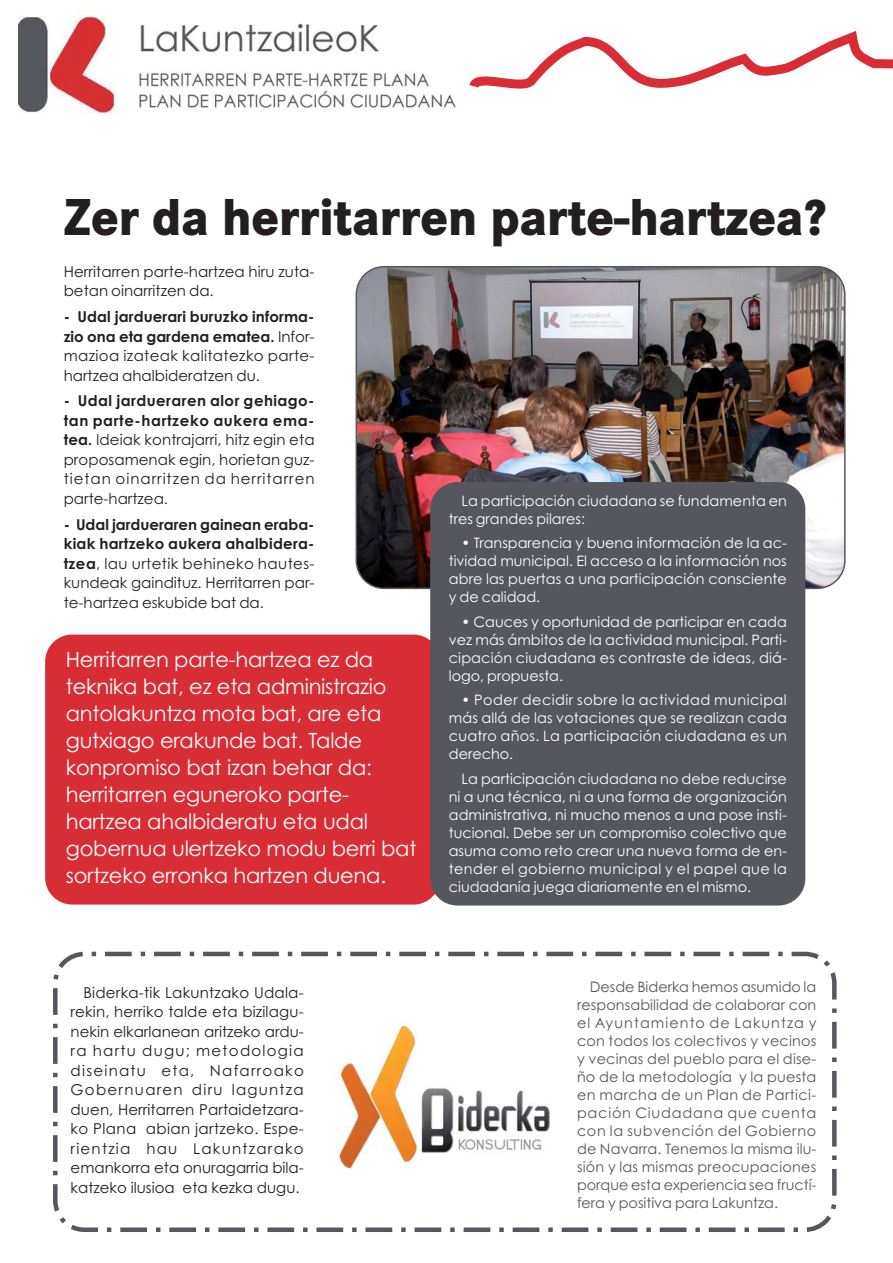
<style>
.page{position:relative;width:893px;height:1263px;background:#fff}
.page>*{position:absolute;margin:0;border:0;box-sizing:border-box;transform-origin:0 0}
.t1{font:800 54px "Corporate S";color:#231f20;scale:.9 1}
.t2{font:21px/27px "Century Gothic";letter-spacing:-.01em;color:#fff}
.t3{font:15px/19.5px "Century Gothic";color:#231f20;text-align:justify}
.t4{font:14.4px/18px "Century Gothic";letter-spacing:.005em;color:#fff;text-align:justify}
.t5{font:14.4px/18px "Century Gothic";color:#56575e;text-align:justify}
.s1{font-weight:700}
</style>
<div class="page">
<img style="left:355px;top:266px;width:490px;height:323px">
<svg style="left:53px;top:951px;width:784px;height:281px"></svg>
<svg style="left:66px;top:1221px;width:36px;height:11px"></svg>
<div style="left:45px;top:635px;width:395px;height:270px;background:#d92d35;border-radius:27px"></div>
<img style="left:19px;top:11px;width:97px;height:102px">
<img style="left:139px;top:23px;width:317px;height:86px">
<svg style="left:469px;top:31px;width:423px;height:58px"></svg>
<div style="left:430px;top:482px;width:375px;height:424px;background:#56575e;border-radius:27px"></div>
<img style="left:332px;top:1021px;width:230px;height:149px;border-radius:27px">
<h1 class="t1" style="left:64px;top:195px;width:849px">Zer da herritarren parte-hartzea?</h1>
<p class="t3" style="left:64px;top:263px;width:252px">Herritarren parte-hartzea hiru zuta&shy;betan oinarritzen da.</p>
<p class="t3" style="left:64px;top:308px;width:252px"><span class="s1">- Udal jarduerari buruzko informa&shy;zio ona eta gardena ematea.</span> Infor&shy;mazioa izateak kalitatezko parte&shy;hartzea ahalbideratzen du.</p>
<p class="t3" style="left:64px;top:393px;width:252px"><span class="s1">- Udal jardueraren alor gehiago&shy;tan parte-hartzeko aukera ema&shy;tea.</span> Ideiak kontrajarri, hitz egin eta proposamenak egin, horietan guz&shy;tietan oinarritzen da herritarren parte-hartzea.</p>
<p class="t3" style="left:64px;top:516px;width:252px"><span class="s1">- Udal jardueraren gainean eraba&shy;kiak hartzeko aukera ahalbidera&shy;tzea</span>, lau urtetik behineko hautes&shy;kundeak gaindituz. Herritarren par&shy;te-hartzea eskubide bat da.</p>
<p class="t2" style="left:66px;top:648px;width:352px">Herritarren parte-hartzea ez da teknika bat, ez eta administrazio antolakuntza mota bat, are eta gutxiago erakunde bat. Talde konpromiso bat izan behar da: herritarren eguneroko parte&shy;hartzea ahalbideratu eta udal gobernua ulertzeko modu berri bat sortzeko erronka hartzen duena.</p>
<p class="t4" style="left:449px;top:493px;width:339px;text-indent:13px">La participación ciudadana se fundamenta en tres grandes pilares:</p>
<p class="t4" style="left:449px;top:536px;width:339px;text-indent:13px">• Transparencia y buena información de la ac&shy;tividad municipal. El acceso a la información nos abre las puertas a una participación consciente y de calidad.</p>
<p class="t4" style="left:449px;top:614px;width:339px;text-indent:13px">• Cauces y oportunidad de participar en cada vez más ámbitos de la actividad municipal. Parti&shy;cipación ciudadana es contraste de ideas, diá&shy;logo, propuesta.</p>
<p class="t4" style="left:449px;top:692px;width:339px;text-indent:13px">• Poder decidir sobre la actividad municipal más allá de las votaciones que se realizan cada cuatro años. La participación ciudadana es un derecho.</p>
<p class="t4" style="left:449px;top:771px;width:339px;text-indent:13px">La participación ciudadana no debe reducirse ni a una técnica, ni a una forma de organización administrativa, ni mucho menos a una pose insti&shy;tucional. Debe ser un compromiso colectivo que asuma como reto crear una nueva forma de en&shy;tender el gobierno municipal y el papel que la ciudadanía juega diariamente en el mismo.</p>
<p class="t3" style="left:71px;top:984px;width:235px;text-indent:13px">Biderka-tik Lakuntzako Udala&shy;rekin, herriko talde eta bizilagu&shy;nekin elkarlanean aritzeko ardu&shy;ra hartu dugu; metodologia diseinatu eta, Nafarroako Gobernuaren diru laguntza duen, Herritarren Partaidetzara&shy;ko Plana abian jartzeko. Espe&shy;rientzia hau Lakuntzarako emankorra eta onuragarria bila&shy;katzeko ilusioa eta kezka dugu.</p>
<p class="t5" style="left:577px;top:979px;width:241px;text-indent:13px">Desde Biderka hemos asumido la responsabilidad de colaborar con el Ayuntamiento de Lakuntza y con todos los colectivos y vecinos y vecinas del pueblo para el dise&shy;ño de la metodología y la puesta en marcha de un Plan de Partici&shy;pación Ciudadana que cuenta con la subvención del Gobierno de Navarra. Tenemos la misma ilu&shy;sión y las mismas preocupaciones porque esta experiencia sea fructí&shy;fera y positiva para Lakuntza.</p>
</div>
